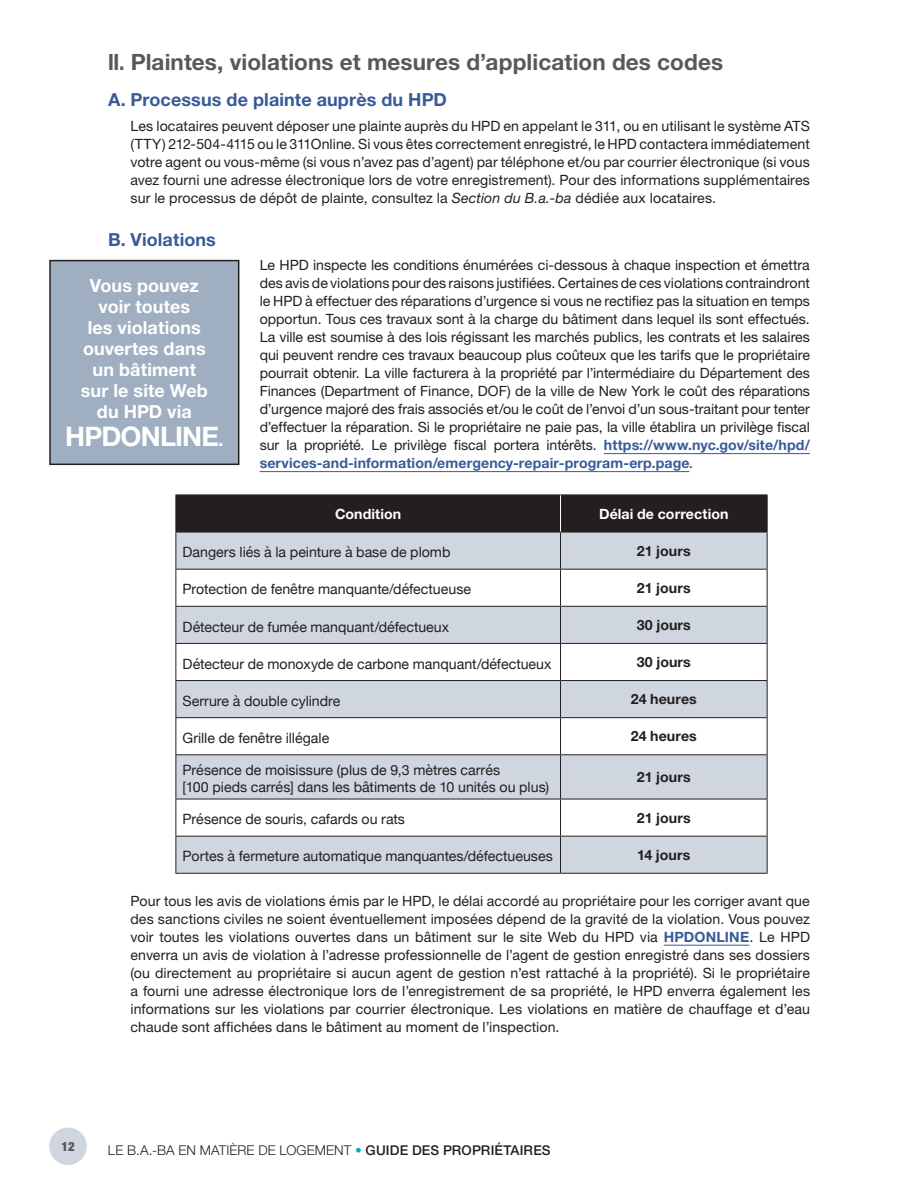
<style>
.page{position:relative;width:918px;height:1188px;background:#fff}
.page>*{position:absolute;margin:0;border:0;box-sizing:border-box;transform-origin:0 0}
.t1{font:700 27px "Helvetica Neue LT Std";letter-spacing:-.03em;color:#fff}
.t2{font:700 22.5px "Helvetica Neue LT Std";letter-spacing:.005em;color:#57585a}
.t3{font:700 18px/21px "Helvetica Neue LT Std";letter-spacing:.005em;color:#fff;text-align:center}
.t4{font:700 18px "Helvetica Neue LT Std";letter-spacing:.005em;color:#395a99}
.t5{font:14.1px/18px "Helvetica Neue LT Std";letter-spacing:.005em;color:#231f20;text-align:justify}
.t6{font:14.1px/17.2px "Helvetica Neue";color:#231f20}
.t7{font:700 14.1px "Helvetica Neue LT Std";letter-spacing:.005em;color:#231f20}
.t8{font:700 14.1px "Helvetica Neue LT Std";letter-spacing:.005em;color:#fff}
.t9{font:300 13.5px "Helvetica Neue LT Std";letter-spacing:.01em;color:#231f20}
.t10{font:900 condensed 12.75px "Helvetica Neue LT Std";color:#57585a}
.s1{font-stretch:condensed}
.s2{font-style:italic}
.s3{font-weight:700;color:#395a99}
.s4{font-size:18px}
.s5{color:#00aec5}
.s6{font-weight:500}
</style>
<div class="page">
<div style="left:49px;top:1128px;width:38px;height:37px;background:#cfd6df;border-radius:50%"></div>
<hr style="left:604px;top:453px;width:206px;height:1px;background:#395a99">
<hr style="left:260px;top:471px;width:429px;height:1px;background:#395a99">
<hr style="left:664px;top:945px;width:86px;height:1px;background:#395a99">
<div style="left:177px;top:496px;width:590px;height:36px;background:#231f20"></div>
<div style="left:177px;top:533px;width:590px;height:340px;background:#cfd6df"></div>
<svg style="left:177px;top:570px;width:590px;height:266px"></svg>
<hr style="left:176px;top:495px;width:385px;height:1px;background:#231f20">
<hr style="left:176px;top:495px;width:1px;height:37px;background:#231f20">
<hr style="left:561px;top:495px;width:207px;height:1px;background:#231f20">
<hr style="left:767px;top:495px;width:1px;height:37px;background:#231f20">
<hr style="left:176px;top:532px;width:385px;height:1px;background:#231f20">
<hr style="left:176px;top:532px;width:1px;height:37px;background:#231f20">
<hr style="left:561px;top:532px;width:207px;height:1px;background:#231f20">
<hr style="left:560px;top:532px;width:1px;height:37px;background:#231f20">
<hr style="left:767px;top:532px;width:1px;height:37px;background:#231f20">
<hr style="left:176px;top:569px;width:385px;height:1px;background:#231f20">
<hr style="left:176px;top:570px;width:1px;height:36px;background:#231f20">
<hr style="left:561px;top:569px;width:207px;height:1px;background:#231f20">
<hr style="left:560px;top:570px;width:1px;height:36px;background:#231f20">
<hr style="left:767px;top:570px;width:1px;height:36px;background:#231f20">
<hr style="left:176px;top:606px;width:385px;height:1px;background:#231f20">
<hr style="left:176px;top:607px;width:1px;height:36px;background:#231f20">
<hr style="left:561px;top:606px;width:207px;height:1px;background:#231f20">
<hr style="left:560px;top:607px;width:1px;height:36px;background:#231f20">
<hr style="left:767px;top:607px;width:1px;height:36px;background:#231f20">
<hr style="left:176px;top:643px;width:385px;height:1px;background:#231f20">
<hr style="left:176px;top:644px;width:1px;height:36px;background:#231f20">
<hr style="left:561px;top:643px;width:207px;height:1px;background:#231f20">
<hr style="left:560px;top:644px;width:1px;height:36px;background:#231f20">
<hr style="left:767px;top:644px;width:1px;height:36px;background:#231f20">
<hr style="left:176px;top:680px;width:385px;height:1px;background:#231f20">
<hr style="left:176px;top:681px;width:1px;height:36px;background:#231f20">
<hr style="left:561px;top:680px;width:207px;height:1px;background:#231f20">
<hr style="left:560px;top:681px;width:1px;height:36px;background:#231f20">
<hr style="left:767px;top:681px;width:1px;height:36px;background:#231f20">
<hr style="left:176px;top:717px;width:385px;height:1px;background:#231f20">
<hr style="left:176px;top:718px;width:1px;height:36px;background:#231f20">
<hr style="left:561px;top:717px;width:207px;height:1px;background:#231f20">
<hr style="left:560px;top:718px;width:1px;height:36px;background:#231f20">
<hr style="left:767px;top:718px;width:1px;height:36px;background:#231f20">
<hr style="left:176px;top:754px;width:385px;height:1px;background:#231f20">
<hr style="left:176px;top:755px;width:1px;height:44px;background:#231f20">
<hr style="left:561px;top:754px;width:207px;height:1px;background:#231f20">
<hr style="left:560px;top:755px;width:1px;height:44px;background:#231f20">
<hr style="left:767px;top:755px;width:1px;height:44px;background:#231f20">
<hr style="left:176px;top:799px;width:385px;height:1px;background:#231f20">
<hr style="left:176px;top:799px;width:1px;height:37px;background:#231f20">
<hr style="left:561px;top:799px;width:207px;height:1px;background:#231f20">
<hr style="left:560px;top:799px;width:1px;height:37px;background:#231f20">
<hr style="left:767px;top:799px;width:1px;height:37px;background:#231f20">
<hr style="left:176px;top:836px;width:385px;height:1px;background:#231f20">
<hr style="left:176px;top:837px;width:1px;height:36px;background:#231f20">
<hr style="left:561px;top:836px;width:207px;height:1px;background:#231f20">
<hr style="left:560px;top:837px;width:1px;height:36px;background:#231f20">
<hr style="left:767px;top:837px;width:1px;height:36px;background:#231f20">
<hr style="left:176px;top:873px;width:385px;height:1px;background:#231f20">
<hr style="left:561px;top:873px;width:207px;height:1px;background:#231f20">
<hr style="left:560px;top:495px;width:1px;height:37px;background:#fff">
<div style="left:50px;top:261px;width:189px;height:203px;background:#9fafc1"></div>
<div style="left:49px;top:260px;width:190px;height:205px;border:2px solid #231f20"></div>
<h2 class="t2" style="left:108px;top:48px;width:617px"><span class="s1">II.</span> Plaintes, violations et mesures d’application des codes</h2>
<p class="t4" style="left:108px;top:89px;width:340px">A. Processus de plainte auprès du HPD</p>
<p class="t5" style="left:130px;top:117px;width:681px">Les locataires peuvent déposer une plainte auprès du HPD en appelant le 311, ou en utilisant le système ATS (TTY) 212-504-4115 ou le 311Online. Si vous êtes correctement enregistré, le HPD contactera immédiatement votre agent ou vous-même (si vous n’avez pas d’agent) par téléphone et/ou par courrier électronique (si vous avez fourni une adresse électronique lors de votre enregistrement). Pour des informations supplémentaires sur le processus de dépôt de plainte, consultez la <span class="s2">Section du B.a.-ba</span> dédiée aux locataires.</p>
<p class="t4" style="left:108px;top:228px;width:109px">B. Violations</p>
<p class="t5" style="left:260px;top:256px;width:552px">Le HPD inspecte les conditions énumérées ci-dessous à chaque inspection et émettra des avis de violations pour des raisons justifiées. Certaines de ces violations contraindront le HPD à effectuer des réparations d’urgence si vous ne rectifiez pas la situation en temps opportun. Tous ces travaux sont à la charge du bâtiment dans lequel ils sont effectués.<br>La ville est soumise à des lois régissant les marchés publics, les contrats et les salaires qui peuvent rendre ces travaux beaucoup plus coûteux que les tarifs que le propriétaire pourrait obtenir. La ville facturera à la propriété par l’intermédiaire du Département des Finances (Department of Finance, DOF) de la ville de New York le coût des réparations d’urgence majoré des frais associés et/ou le coût de l’envoi d’un sous-traitant pour tenter d’effectuer la réparation. Si le propriétaire ne paie pas, la ville établira un privilège fiscal sur la propriété. Le privilège fiscal portera intérêts. <span class="s3">https://www.nyc.gov/site/hpd/ services-and-information/emergency-repair-program-erp.page</span>.</p>
<p class="t8" style="left:335px;top:505px;width:68px">Condition</p>
<p class="t8" style="left:599px;top:505px;width:131px">Délai de correction</p>
<p class="t6" style="left:183px;top:545px;width:269px">Dangers liés à la peinture à base de plomb</p>
<p class="t7" style="left:637px;top:542px;width:55px">21 jours</p>
<p class="t6" style="left:183px;top:582px;width:290px">Protection de fenêtre manquante/défectueuse</p>
<p class="t7" style="left:637px;top:579px;width:55px">21 jours</p>
<p class="t6" style="left:183px;top:619px;width:268px">Détecteur de fumée manquant/défectueux</p>
<p class="t7" style="left:637px;top:616px;width:56px">30 jours</p>
<p class="t6" style="left:183px;top:656px;width:370px">Détecteur de monoxyde de carbone manquant/défectueux</p>
<p class="t7" style="left:637px;top:653px;width:56px">30 jours</p>
<p class="t6" style="left:183px;top:693px;width:159px">Serrure à double cylindre</p>
<p class="t7" style="left:631px;top:690px;width:68px">24 heures</p>
<p class="t6" style="left:183px;top:730px;width:148px">Grille de fenêtre illégale</p>
<p class="t7" style="left:631px;top:728px;width:68px">24 heures</p>
<p class="t6" style="left:183px;top:762px;width:368px">Présence de moisissure (plus de 9,3 mètres carrés<br>[100 pieds carrés] dans les bâtiments de 10 unités ou plus)</p>
<p class="t7" style="left:637px;top:768px;width:55px">21 jours</p>
<p class="t6" style="left:183px;top:812px;width:224px">Présence de souris, cafards ou rats</p>
<p class="t7" style="left:637px;top:809px;width:55px">21 jours</p>
<p class="t6" style="left:183px;top:849px;width:372px">Portes à fermeture automatique manquantes/défectueuses</p>
<p class="t7" style="left:637px;top:846px;width:55px">14 jours</p>
<p class="t5" style="left:131px;top:892px;width:681px">Pour tous les avis de violations émis par le HPD, le délai accordé au propriétaire pour les corriger avant que des sanctions civiles ne soient éventuellement imposées dépend de la gravité de la violation. Vous pouvez voir toutes les violations ouvertes dans un bâtiment sur le site Web du HPD via <span class="s3">HPDONLINE</span>. Le HPD enverra un avis de violation à l’adresse professionnelle de l’agent de gestion enregistré dans ses dossiers (ou directement au propriétaire si aucun agent de gestion n’est rattaché à la propriété). Si le propriétaire a fourni une adresse électronique lors de l’enregistrement de sa propriété, le HPD enverra également les informations sur les violations par courrier électronique. Les violations en matière de chauffage et d’eau chaude sont affichées dans le bâtiment au moment de l’inspection.</p>
<p class="t3" style="left:81px;top:274px;width:129px">Vous pouvez voir toutes<br>les violations ouvertes dans un bâtiment sur le site Web du HPD via</p>
<h1 class="t1" style="left:65px;top:420px;width:160px">HPDONLINE<span class="s4">.</span></h1>
<p class="t10" style="left:61px;top:1138px;width:15px">12</p>
<p class="t9" style="left:108px;top:1142px;width:444px">LE B.A.-BA EN MATIÈRE DE LOGEMENT <span class="s5">•</span> <span class="s6">GUIDE DES PROPRIÉTAIRES</span></p>
</div>
